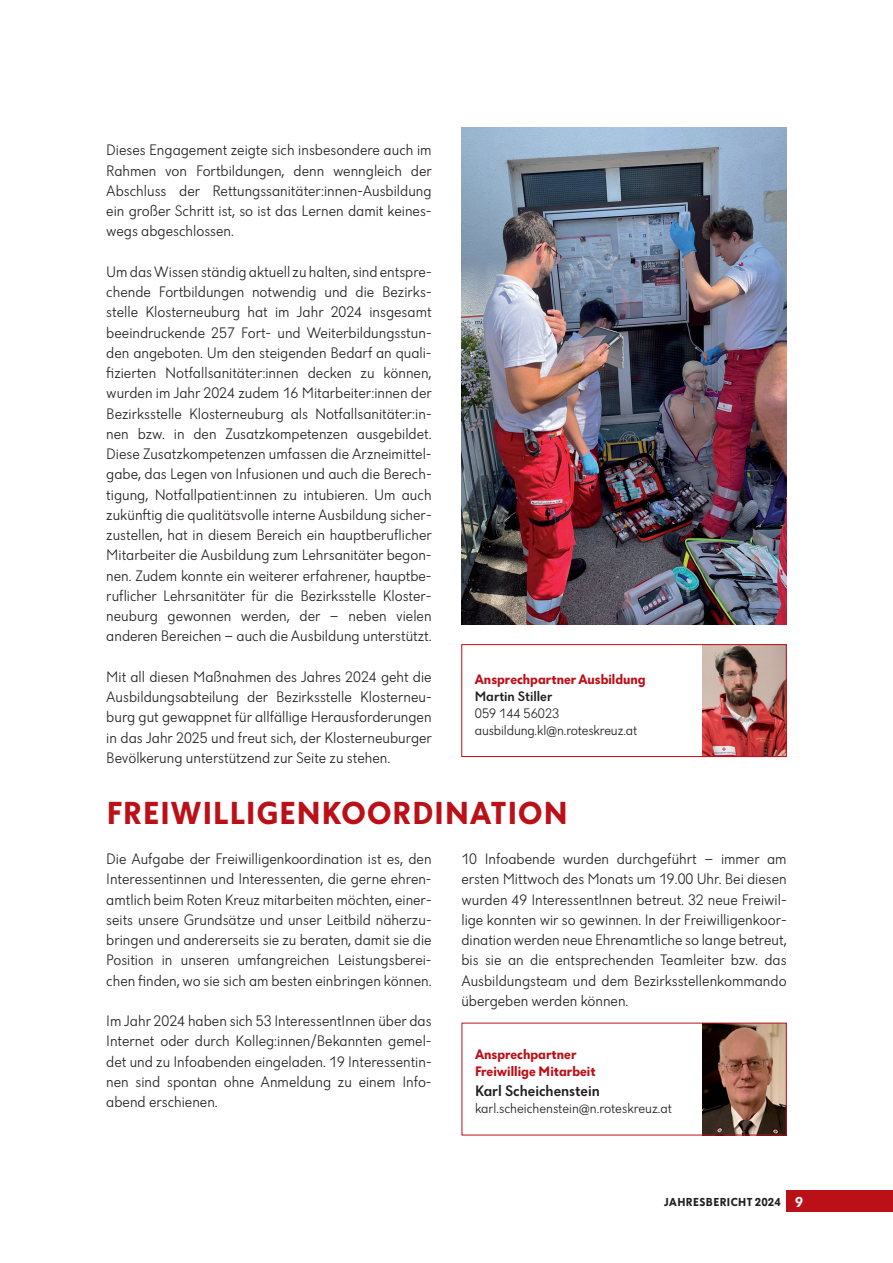
<style>
.page{position:relative;width:893px;height:1263px;background:#fff}
.page>*{position:absolute;margin:0;border:0;box-sizing:border-box;transform-origin:0 0}
.t1{font:700 33px "Dunant";letter-spacing:.035em;color:#bb1018}
.t2{font:300 15.75px/20.2px "Dunant";color:#231f20;text-align:justify}
.t3{font:500 15.75px "Dunant";color:#231f20}
.t4{font:300 14.25px/17.1px "Dunant";color:#231f20}
.t5{font:700 14.25px/17.1px "Dunant";color:#bb1018}
.t6{font:500 14.25px "Dunant";color:#231f20}
.t7{font:700 12px "Dunant";letter-spacing:.035em;color:#231f20}
.s1{font-size:15px;color:#fff}
</style>
<div class="page">
<div style="left:787px;top:1191px;width:106px;height:21px;background:#bb1018"></div>
<img style="left:702px;top:646px;width:83px;height:109px">
<div style="left:461px;top:644px;width:326px;height:113px;border:1px solid #bb1018"></div>
<img style="left:461px;top:128px;width:326px;height:496px">
<img style="left:703px;top:1025px;width:82px;height:108px">
<p class="t2" style="left:106px;top:140px;width:327px">Dieses Engagement zeigte sich insbesondere auch im Rahmen von Fortbildungen, denn wenngleich der Abschluss der Rettungssanitäter:innen-Ausbildung ein großer Schritt ist, so ist das Lernen damit keines&shy;wegs abgeschlossen.</p>
<p class="t2" style="left:106px;top:261px;width:327px">Um das Wissen ständig aktuell zu halten, sind entspre&shy;chende Fortbildungen notwendig und die Bezirks&shy;stelle Klosterneuburg hat im Jahr 2024 insgesamt beeindruckende 257 Fort- und Weiterbildungsstun&shy;den angeboten. Um den steigenden Bedarf an quali&shy;fizierten Notfallsanitäter:innen decken zu können, wurden im Jahr 2024 zudem 16 Mitarbeiter:innen der Bezirksstelle Klosterneuburg als Notfallsanitäter:in&shy;nen bzw. in den Zusatzkompetenzen ausgebildet.<br>Diese Zusatzkompetenzen umfassen die Arzneimittel&shy;gabe, das Legen von Infusionen und auch die Berech&shy;tigung, Notfallpatient:innen zu intubieren. Um auch zukünftig die qualitätsvolle interne Ausbildung sicher&shy;zustellen, hat in diesem Bereich ein hauptberuflicher Mitarbeiter die Ausbildung zum Lehrsanitäter begon&shy;nen. Zudem konnte ein weiterer erfahrener, hauptbe&shy;ruflicher Lehrsanitäter für die Bezirksstelle Kloster&shy;neuburg gewonnen werden, der – neben vielen anderen Bereichen – auch die Ausbildung unterstützt.</p>
<p class="t2" style="left:106px;top:667px;width:327px">Mit all diesen Maßnahmen des Jahres 2024 geht die Ausbildungsabteilung der Bezirksstelle Klosterneu&shy;burg gut gewappnet für allfällige Herausforderungen in das Jahr 2025 und freut sich, der Klosterneuburger Bevölkerung unterstützend zur Seite zu stehen.</p>
<h1 class="t1" style="left:107px;top:794px;width:462px">FREIWILLIGENKOORDINATION</h1>
<p class="t2" style="left:106px;top:849px;width:327px">Die Aufgabe der Freiwilligenkoordination ist es, den Interessentinnen und Interessenten, die gerne ehren&shy;amtlich beim Roten Kreuz mitarbeiten möchten, einer&shy;seits unsere Grundsätze und unser Leitbild näherzu&shy;bringen und andererseits sie zu beraten, damit sie die Position in unseren umfangreichen Leistungsberei&shy;chen finden, wo sie sich am besten einbringen können.</p>
<p class="t2" style="left:106px;top:1011px;width:327px">Im Jahr 2024 haben sich 53 InteressentInnen über das Internet oder durch Kolleg:innen/Bekannten gemel&shy;det und zu Infoabenden eingeladen. 19 Interessentin&shy;nen sind spontan ohne Anmeldung zu einem Info&shy;abend erschienen.</p>
<p class="t5" style="left:475px;top:670px;width:172px">Ansprechpartner Ausbildung</p>
<p class="t6" style="left:475px;top:688px;width:79px">Martin Stiller</p>
<p class="t4" style="left:475px;top:705px;width:164px">059 144 56023 ausbildung.kl@n.roteskreuz.at</p>
<p class="t2" style="left:461px;top:849px;width:327px">10 Infoabende wurden durchgeführt – immer am ersten Mittwoch des Monats um 19.00 Uhr. Bei diesen wurden 49 InteressentInnen betreut. 32 neue Freiwil&shy;lige konnten wir so gewinnen. In der Freiwilligenkoor&shy;dination werden neue Ehrenamtliche so lange betreut, bis sie an die entsprechenden Teamleiter bzw. das Ausbildungsteam und dem Bezirksstellenkommando übergeben werden können.</p>
<p class="t5" style="left:475px;top:1045px;width:122px">Ansprechpartner<br>Freiwillige Mitarbeit</p>
<p class="t3" style="left:475px;top:1082px;width:126px">Karl Scheichenstein</p>
<p class="t4" style="left:475px;top:1100px;width:198px">karl.scheichenstein@n.roteskreuz.at</p>
<p class="t7" style="left:664px;top:1195px;width:141px">JAHRESBERICHT 2024 <span class="s1">9</span></p>
</div>
